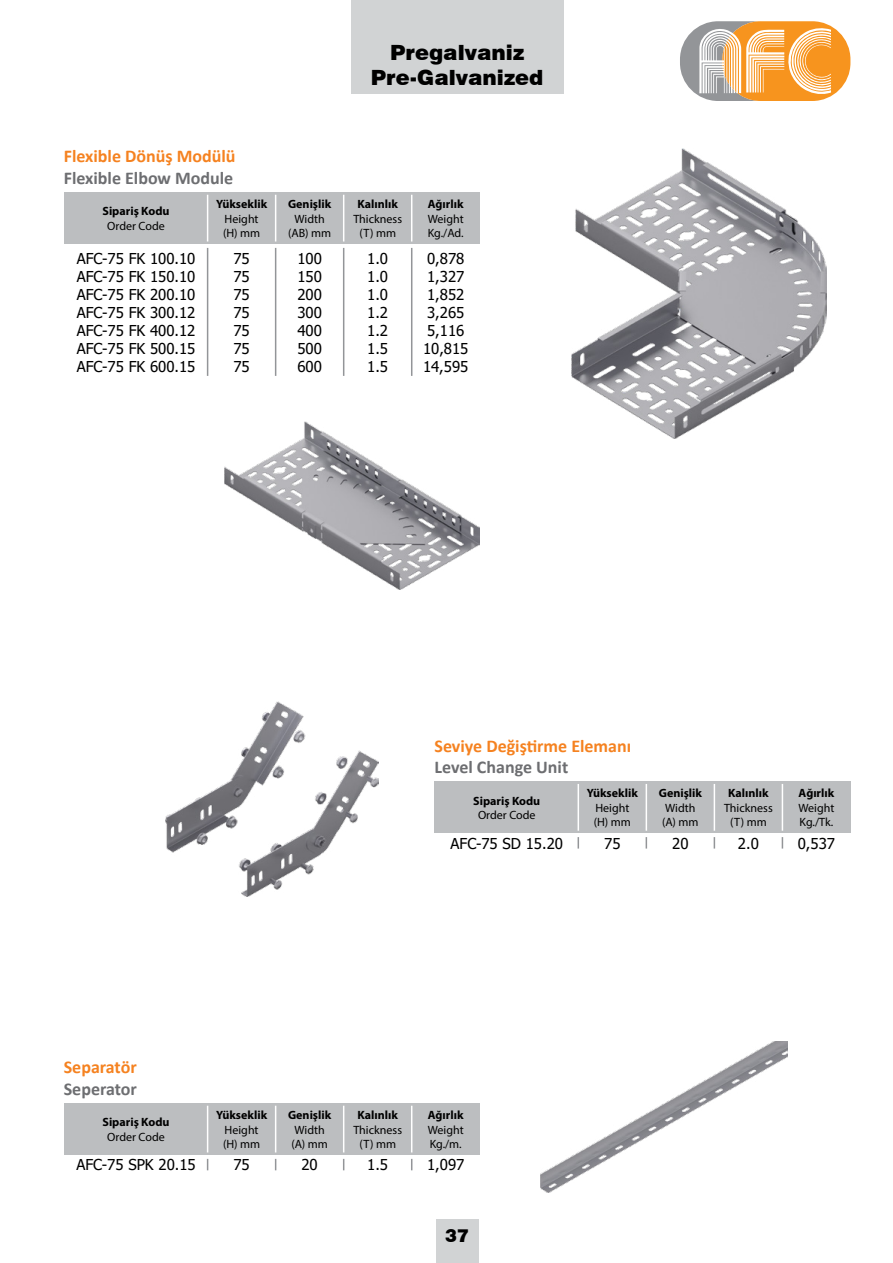
<style>
.page{position:relative;width:893px;height:1263px;background:#fff}
.page>*{position:absolute;margin:0;border:0;box-sizing:border-box;transform-origin:0 0}
.t1{font:900 21px/25.2px "Swiss 721 BT";color:#000;text-align:center}
.t2{font:700 18px "Calibri";color:#f58220}
.t3{font:700 18px "Calibri";color:#6d6e71}
.t4{font:900 18px "Swiss 721 BT";color:#000}
.t5{font:15px/18px "Tahoma";color:#000;text-align:justify}
.t6{font:12px/14.4px "Myriad Pro";color:#000}
.t7{font:700 12px "Myriad Pro";color:#000}
</style>
<div class="page">
<div style="left:436px;top:1219px;width:42px;height:44px;background:#d1d3d4"></div>
<div style="left:722px;top:21px;width:128px;height:80px;background:#f7941e;border-radius:38px"></div>
<svg style="left:680px;top:21px;width:151px;height:80px"></svg>
<div style="left:351px;top:0;width:212px;height:94px;background:#d1d3d4"></div>
<div style="left:434px;top:782px;width:145px;height:51px;background:#bcbec0"></div>
<div style="left:578px;top:782px;width:68px;height:51px;background:#bcbec0"></div>
<div style="left:646px;top:782px;width:68px;height:51px;background:#bcbec0"></div>
<div style="left:714px;top:782px;width:68px;height:51px;background:#bcbec0"></div>
<div style="left:782px;top:782px;width:68px;height:51px;background:#bcbec0"></div>
<hr style="left:578px;top:784px;width:1px;height:47px;background:#fff">
<hr style="left:646px;top:784px;width:1px;height:47px;background:#fff">
<hr style="left:714px;top:784px;width:1px;height:47px;background:#fff">
<hr style="left:782px;top:784px;width:1px;height:47px;background:#fff">
<img style="left:165px;top:702px;width:213px;height:195px">
<div style="left:64px;top:1103px;width:144px;height:51px;background:#bcbec0"></div>
<div style="left:208px;top:1103px;width:68px;height:51px;background:#bcbec0"></div>
<div style="left:276px;top:1103px;width:68px;height:51px;background:#bcbec0"></div>
<div style="left:344px;top:1103px;width:68px;height:51px;background:#bcbec0"></div>
<div style="left:412px;top:1103px;width:68px;height:51px;background:#bcbec0"></div>
<hr style="left:207px;top:1106px;width:1px;height:46px;background:#fff">
<hr style="left:275px;top:1106px;width:1px;height:46px;background:#fff">
<hr style="left:343px;top:1106px;width:1px;height:46px;background:#fff">
<hr style="left:411px;top:1106px;width:1px;height:46px;background:#fff">
<img style="left:540px;top:1042px;width:247px;height:150px">
<div style="left:64px;top:193px;width:144px;height:51px;background:#bcbec0"></div>
<div style="left:208px;top:193px;width:68px;height:51px;background:#bcbec0"></div>
<div style="left:276px;top:193px;width:68px;height:51px;background:#bcbec0"></div>
<div style="left:344px;top:193px;width:68px;height:51px;background:#bcbec0"></div>
<div style="left:412px;top:193px;width:68px;height:51px;background:#bcbec0"></div>
<hr style="left:207px;top:195px;width:1px;height:46px;background:#fff">
<hr style="left:207px;top:248px;width:1px;height:128px;background:#939598">
<hr style="left:275px;top:248px;width:1px;height:128px;background:#939598">
<hr style="left:343px;top:248px;width:1px;height:128px;background:#939598">
<hr style="left:411px;top:248px;width:1px;height:128px;background:#939598">
<hr style="left:275px;top:195px;width:1px;height:46px;background:#fff">
<hr style="left:343px;top:195px;width:1px;height:46px;background:#fff">
<hr style="left:411px;top:195px;width:1px;height:46px;background:#fff">
<img style="left:225px;top:421px;width:255px;height:168px">
<img style="left:571px;top:149px;width:255px;height:290px">
<p class="t2" style="left:64px;top:144px;width:173px">Flexible Dönüş Modülü</p>
<p class="t3" style="left:64px;top:165px;width:171px">Flexible Elbow Module</p>
<h1 class="t1" style="left:371px;top:40px;width:174px">Pregalvaniz<br>Pre-Galvanized</h1>
<p class="t7" style="left:216px;top:196px;width:53px">Yükseklik</p>
<p class="t6" style="left:223px;top:211px;width:39px">Height (H) mm</p>
<p class="t7" style="left:288px;top:196px;width:45px">Genişlik</p>
<p class="t6" style="left:288px;top:211px;width:45px;text-align:center">Width (AB) mm</p>
<p class="t7" style="left:357px;top:196px;width:42px">Kalınlık</p>
<p class="t6" style="left:353px;top:211px;width:50px;text-align:center">Thickness (T) mm</p>
<p class="t7" style="left:428px;top:196px;width:37px">Ağırlık</p>
<p class="t6" style="left:428px;top:211px;width:37px">Weight<br>Kg./Ad.</p>
<p class="t7" style="left:103px;top:204px;width:69px">Sipariş Kodu</p>
<p class="t6" style="left:107px;top:218px;width:59px">Order Code</p>
<p class="t5" style="left:77px;top:250px;width:120px">AFC-75 FK 100.10<br>AFC-75 FK 150.10<br>AFC-75 FK 200.10<br>AFC-75 FK 300.12<br>AFC-75 FK 400.12<br>AFC-75 FK 500.15<br>AFC-75 FK 600.15</p>
<p class="t5" style="left:233px;top:250px;width:18px">75<br>75<br>75<br>75<br>75<br>75<br>75</p>
<p class="t5" style="left:297px;top:250px;width:26px">100<br>150<br>200<br>300<br>400<br>500<br>600</p>
<p class="t5" style="left:367px;top:250px;width:22px">1.0<br>1.0<br>1.0<br>1.2<br>1.2<br>1.5<br>1.5</p>
<p class="t5" style="left:423px;top:250px;width:47px;text-align:left">0,878<br>1,327<br>1,852<br>3,265<br>5,116<br>10,815<br>14,595</p>
<p class="t2" style="left:434px;top:733px;width:198px">Seviye Değiştirme Elemanı</p>
<p class="t3" style="left:434px;top:754px;width:135px">Level Change Unit</p>
<p class="t2" style="left:64px;top:1054px;width:74px">Separatör</p>
<p class="t3" style="left:64px;top:1076px;width:75px">Seperator</p>
<p class="t7" style="left:587px;top:785px;width:53px">Yükseklik</p>
<p class="t6" style="left:594px;top:800px;width:39px">Height (H) mm</p>
<p class="t7" style="left:659px;top:785px;width:45px">Genişlik</p>
<p class="t6" style="left:662px;top:800px;width:38px">Width (A) mm</p>
<p class="t7" style="left:728px;top:785px;width:42px">Kalınlık</p>
<p class="t6" style="left:724px;top:800px;width:50px;text-align:center">Thickness (T) mm</p>
<p class="t7" style="left:799px;top:785px;width:37px">Ağırlık</p>
<p class="t6" style="left:798px;top:800px;width:37px">Weight<br>Kg./Tk.</p>
<p class="t7" style="left:473px;top:793px;width:69px">Sipariş Kodu</p>
<p class="t6" style="left:478px;top:808px;width:59px">Order Code</p>
<p class="t5" style="left:450px;top:835px;width:114px">AFC-75 SD 15.20</p>
<p class="t5" style="left:604px;top:835px;width:18px">75</p>
<p class="t5" style="left:672px;top:835px;width:18px">20</p>
<p class="t5" style="left:738px;top:835px;width:22px">2.0</p>
<p class="t5" style="left:798px;top:835px;width:39px">0,537</p>
<p class="t7" style="left:216px;top:1107px;width:53px">Yükseklik</p>
<p class="t6" style="left:223px;top:1122px;width:39px">Height (H) mm</p>
<p class="t7" style="left:288px;top:1107px;width:45px">Genişlik</p>
<p class="t6" style="left:291px;top:1122px;width:38px">Width (A) mm</p>
<p class="t7" style="left:357px;top:1107px;width:42px">Kalınlık</p>
<p class="t6" style="left:353px;top:1122px;width:50px;text-align:center">Thickness (T) mm</p>
<p class="t7" style="left:428px;top:1107px;width:37px">Ağırlık</p>
<p class="t6" style="left:428px;top:1122px;width:37px">Weight<br>Kg./m.</p>
<p class="t7" style="left:103px;top:1114px;width:69px">Sipariş Kodu</p>
<p class="t6" style="left:107px;top:1129px;width:59px">Order Code</p>
<p class="t5" style="left:76px;top:1157px;width:121px">AFC-75 SPK 20.15</p>
<p class="t5" style="left:233px;top:1157px;width:18px">75</p>
<p class="t5" style="left:301px;top:1157px;width:18px">20</p>
<p class="t5" style="left:367px;top:1157px;width:22px">1.5</p>
<p class="t5" style="left:427px;top:1157px;width:39px">1,097</p>
<p class="t4" style="left:445px;top:1224px;width:25px">37</p>
</div>
